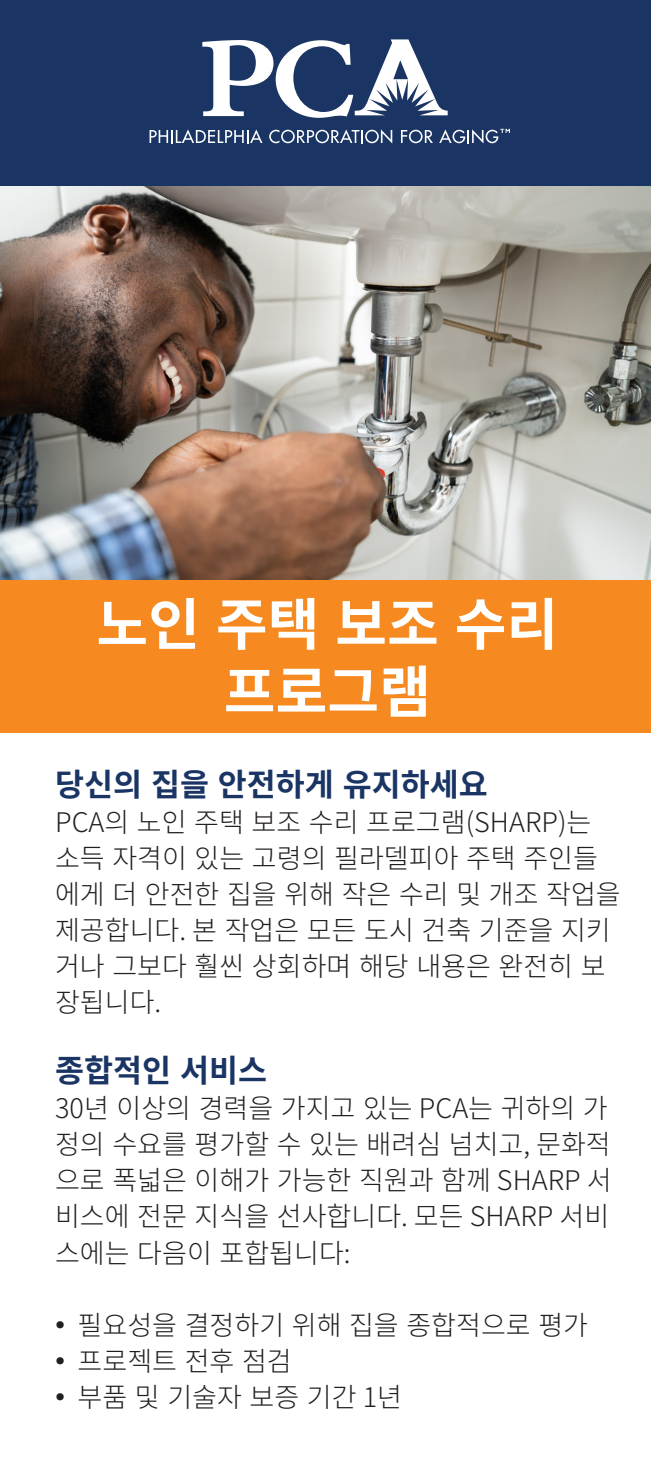
<style>
.page{position:relative;width:651px;height:1460px;background:#fff}
.page>*{position:absolute;margin:0;border:0;box-sizing:border-box;transform-origin:0 0}
.t1{font:700 56.25px/67.5px "Noto Sans CJ Ksc";color:#fff;text-align:center}
.t2{font:700 31.5px "Noto Sans CJ Ksc";color:#1a3564}
.copy{font:300 27px/36px "Noto Sans CJ Ksc";color:#231f20}
.s1{font-family:"Helvetica Neue LT Pro";font-size:20.25px}
</style>
<div class="page">
<img style="left:0;top:185px;width:650px;height:395px">
<div style="left:0;top:0;width:650px;height:185px;background:#1a3564"></div>
<svg style="left:202px;top:39px;width:245px;height:79px"></svg>
<svg style="left:149px;top:129px;width:113px;height:14px"></svg>
<svg style="left:269px;top:129px;width:123px;height:14px"></svg>
<svg style="left:401px;top:130px;width:31px;height:13px"></svg>
<svg style="left:439px;top:129px;width:70px;height:14px"></svg>
<div style="left:0;top:580px;width:650px;height:153px;background:#f6891f"></div>
<p class="t1" style="left:96px;top:591px;width:463px">노인 주택 보조 수리 프로그램</p>
<p class="t2" style="left:55px;top:766px;width:434px">당신의 집을 안전하게 유지하세요</p>
<p class="copy" style="left:55px;top:804px;width:566px">PCA의 노인 주택 보조 수리 프로그램(SHARP)는 소득 자격이 있는 고령의 필라델피아 주택 주인들 에게 더 안전한 집을 위해 작은 수리 및 개조 작업을 제공합니다. 본 작업은 모든 도시 건축 기준을 지키 거나 그보다 훨씬 상회하며 해당 내용은 완전히 보 장됩니다.</p>
<p class="t2" style="left:55px;top:1052px;width:213px">종합적인 서비스</p>
<p class="copy" style="left:55px;top:1090px;width:557px">30년 이상의 경력을 가지고 있는 PCA는 귀하의 가 정의 수요를 평가할 수 있는 배려심 넘치고, 문화적 으로 폭넓은 이해가 가능한 직원과 함께 SHARP 서 비스에 전문 지식을 선사합니다. 모든 SHARP 서비 스에는 다음이 포합됩니다:</p>
<p class="copy" style="left:55px;top:1306px;width:534px"><span class="s1">•</span> 필요성을 결정하기 위해 집을 종합적으로 평가</p>
<p class="copy" style="left:55px;top:1342px;width:238px"><span class="s1">•</span> 프로젝트 전후 점검</p>
<p class="copy" style="left:55px;top:1378px;width:348px"><span class="s1">•</span> 부품 및 기술자 보증 기간 1년</p>
</div>
